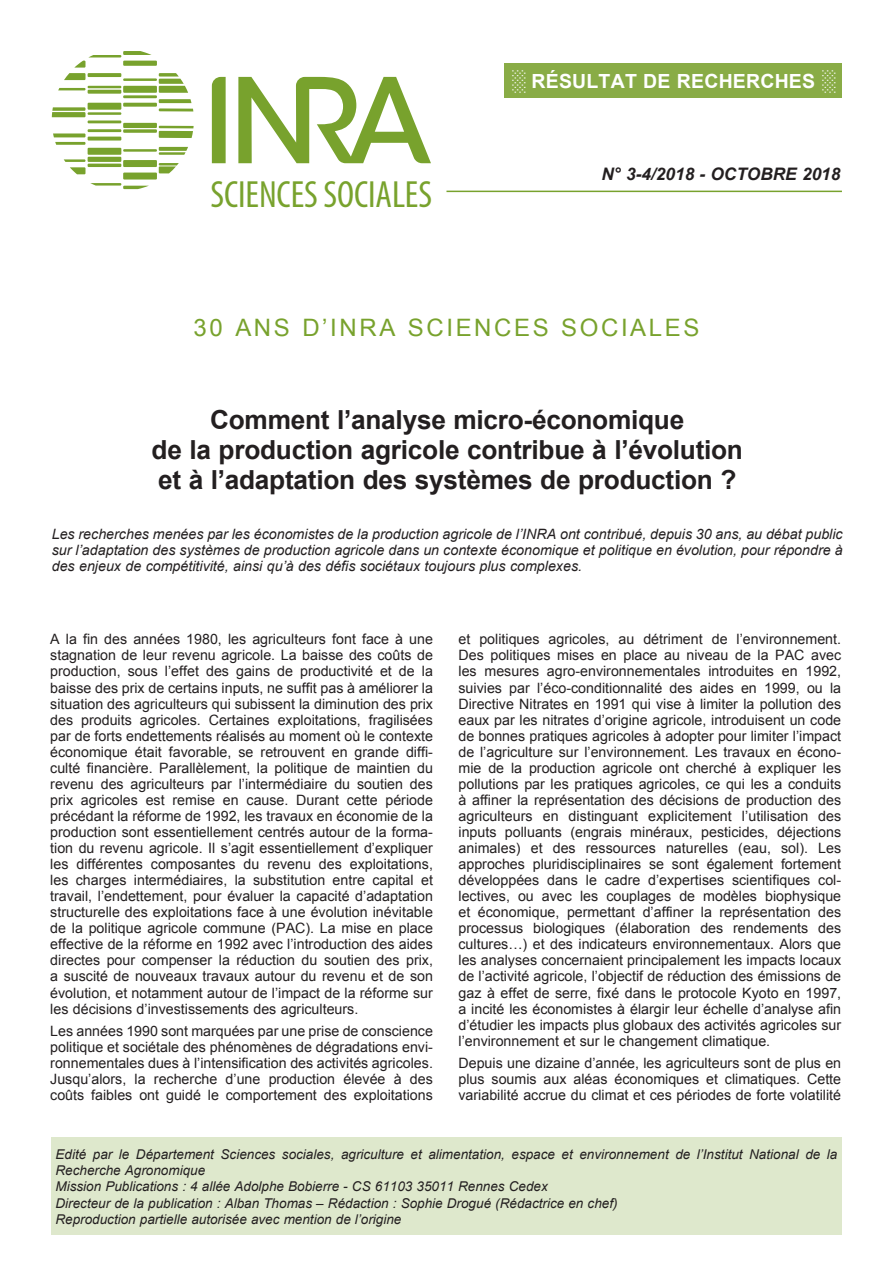
<style>
.page{position:relative;width:893px;height:1263px;background:#fff}
.page>*{position:absolute;margin:0;border:0;box-sizing:border-box;transform-origin:0 0}
.t1{font:condensed 38.1px "Myriad Pro";letter-spacing:-.005em;color:#78a22d}
.titre1{font:700 26.25px/30px "Arial";letter-spacing:-.01em;color:#231f20;text-align:center}
.para1{font:24px "Arial";letter-spacing:.11em;color:#78a22d}
.t2{font:700 19.5px "Arial";letter-spacing:.01em;color:#fff}
.para9{font:italic 700 17.25px "Arial";color:#231f20}
.para1-2{font:14.25px/16px "Arial";color:#231f20;text-align:justify}
.para7{font:italic 14.25px/15.8px "Arial";color:#231f20;text-align:justify}
.para8{font:italic 13.5px/16.2px "Arial";color:#231f20}
</style>
<div class="page">
<hr style="left:446px;top:191px;width:396px;height:1px;background:#78a22d">
<svg style="left:212px;top:77px;width:219px;height:86px"></svg>
<svg style="left:53px;top:133px;width:32px;height:12px"></svg>
<svg style="left:64px;top:159px;width:21px;height:15px"></svg>
<svg style="left:52px;top:107px;width:33px;height:10px"></svg>
<svg style="left:58px;top:88px;width:27px;height:2px"></svg>
<svg style="left:64px;top:51px;width:88px;height:29px"></svg>
<svg style="left:123px;top:129px;width:34px;height:4px"></svg>
<svg style="left:123px;top:103px;width:34px;height:4px"></svg>
<hr style="left:123px;top:149px;width:34px;height:3px;background:#78a22d">
<div style="left:123px;top:123px;width:34px;height:5px;background:#78a22d"></div>
<hr style="left:123px;top:95px;width:34px;height:3px;background:#78a22d">
<svg style="left:88px;top:73px;width:33px;height:4px"></svg>
<div style="left:123px;top:160px;width:34px;height:7px;background:#78a22d"></div>
<div style="left:123px;top:173px;width:34px;height:7px;background:#78a22d"></div>
<svg style="left:159px;top:126px;width:35px;height:12px"></svg>
<svg style="left:159px;top:147px;width:29px;height:8px"></svg>
<div style="left:123px;top:61px;width:34px;height:5px;background:#78a22d"></div>
<hr style="left:123px;top:78px;width:34px;height:3px;background:#78a22d">
<svg style="left:159px;top:163px;width:20px;height:10px"></svg>
<div style="left:123px;top:86px;width:34px;height:7px;background:#78a22d"></div>
<svg style="left:90px;top:183px;width:59px;height:6px"></svg>
<div style="left:88px;top:157px;width:33px;height:5px;background:#78a22d"></div>
<svg style="left:159px;top:99px;width:34px;height:12px"></svg>
<hr style="left:88px;top:164px;width:33px;height:3px;background:#78a22d">
<svg style="left:159px;top:73px;width:29px;height:20px"></svg>
<hr style="left:88px;top:86px;width:33px;height:2px;background:#78a22d">
<div style="left:88px;top:103px;width:33px;height:7px;background:#78a22d"></div>
<hr style="left:88px;top:112px;width:33px;height:3px;background:#78a22d">
<svg style="left:88px;top:90px;width:33px;height:4px"></svg>
<svg style="left:88px;top:137px;width:33px;height:4px"></svg>
<div style="left:88px;top:148px;width:33px;height:7px;background:#78a22d"></div>
<hr style="left:88px;top:120px;width:33px;height:3px;background:#78a22d">
<hr style="left:88px;top:129px;width:33px;height:3px;background:#78a22d">
<div style="left:505px;top:64px;width:337px;height:34px;background:#89ac46"></div>
<div style="left:51px;top:1137px;width:791px;height:98px;background:#dee8cc"></div>
<h1 class="t1" style="left:210px;top:171px;width:223px">SCIENCES SOCIALES</h1>
<h3 class="t2" style="left:511px;top:68px;width:325px">░ RÉSULTAT DE RECHERCHES ░</h3>
<p class="para9" style="left:601px;top:162px;width:240px">N° 3-4/2018 - OCTOBRE 2018</p>
<p class="para1" style="left:194px;top:312px;width:507px">30 ANS D’INRA SCIENCES SOCIALES</p>
<p class="titre1" style="left:152px;top:406px;width:593px">Comment l’analyse micro-économique<br>de la production agricole contribue à l’évolution et à l’adaptation des systèmes de production ?</p>
<p class="para7" style="left:52px;top:527px;width:792px">Les recherches menées par les économistes de la production agricole de l’INRA ont contribué, depuis 30 ans, au débat public sur l’adaptation des systèmes de production agricole dans un contexte économique et politique en évolution, pour répondre à des enjeux de compétitivité, ainsi qu’à des défis sociétaux toujours plus complexes.</p>
<p class="para1-2" style="left:50px;top:631px;width:384px">A la fin des années 1980, les agriculteurs font face à une stagnation de leur revenu agricole. La baisse des coûts de production, sous l’effet des gains de productivité et de la baisse des prix de certains inputs, ne suffit pas à améliorer la situation des agriculteurs qui subissent la diminution des prix des produits agricoles. Certaines exploitations, fragilisées par de forts endettements réalisés au moment où le contexte économique était favorable, se retrouvent en grande diffi&shy;culté financière. Parallèlement, la politique de maintien du revenu des agriculteurs par l’intermédiaire du soutien des prix agricoles est remise en cause. Durant cette période précédant la réforme de 1992, les travaux en économie de la production sont essentiellement centrés autour de la forma&shy;tion du revenu agricole. Il s’agit essentiellement d’expliquer les différentes composantes du revenu des exploitations, les charges intermédiaires, la substitution entre capital et travail, l’endettement, pour évaluer la capacité d’adaptation structurelle des exploitations face à une évolution inévitable de la politique agricole commune (PAC). La mise en place effective de la réforme en 1992 avec l’introduction des aides directes pour compenser la réduction du soutien des prix, a suscité de nouveaux travaux autour du revenu et de son évolution, et notamment autour de l’impact de la réforme sur les décisions d’investissements des agriculteurs.</p>
<p class="para1-2" style="left:50px;top:1023px;width:384px">Les années 1990 sont marquées par une prise de conscience politique et sociétale des phénomènes de dégradations envi&shy;ronnementales dues à l’intensification des activités agricoles.<br>Jusqu’alors, la recherche d’une production élevée à des coûts faibles ont guidé le comportement des exploitations</p>
<p class="para1-2" style="left:458px;top:631px;width:384px">et politiques agricoles, au détriment de l’environnement.<br>Des politiques mises en place au niveau de la PAC avec les mesures agro-environnementales introduites en 1992, suivies par l’éco-conditionnalité des aides en 1999, ou la Directive Nitrates en 1991 qui vise à limiter la pollution des eaux par les nitrates d’origine agricole, introduisent un code de bonnes pratiques agricoles à adopter pour limiter l’impact de l’agriculture sur l’environnement. Les travaux en écono&shy;mie de la production agricole ont cherché à expliquer les pollutions par les pratiques agricoles, ce qui les a conduits à affiner la représentation des décisions de production des agriculteurs en distinguant explicitement l’utilisation des inputs polluants (engrais minéraux, pesticides, déjections animales) et des ressources naturelles (eau, sol). Les approches pluridisciplinaires se sont également fortement développées dans le cadre d’expertises scientifiques col&shy;lectives, ou avec les couplages de modèles biophysique et économique, permettant d’affiner la représentation des processus biologiques (élaboration des rendements des cultures…) et des indicateurs environnementaux. Alors que les analyses concernaient principalement les impacts locaux de l’activité agricole, l’objectif de réduction des émissions de gaz à effet de serre, fixé dans le protocole Kyoto en 1997, a incité les économistes à élargir leur échelle d’analyse afin d’étudier les impacts plus globaux des activités agricoles sur l’environnement et sur le changement climatique.</p>
<p class="para1-2" style="left:458px;top:1055px;width:384px">Depuis une dizaine d’année, les agriculteurs sont de plus en plus soumis aux aléas économiques et climatiques. Cette variabilité accrue du climat et ces périodes de forte volatilité</p>
<p class="para8" style="left:56px;top:1146px;width:783px">Edité par le Département Sciences sociales, agriculture et alimentation, espace et environnement de l’Institut National de la<br>Recherche Agronomique</p>
<p class="para8" style="left:56px;top:1179px;width:494px">Mission Publications : 4 allée Adolphe Bobierre - CS 61103 35011 Rennes Cedex</p>
<p class="para8" style="left:56px;top:1195px;width:564px">Directeur de la publication : Alban Thomas – Rédaction : Sophie Drogué (Rédactrice en chef)</p>
<p class="para8" style="left:56px;top:1211px;width:347px">Reproduction partielle autorisée avec mention de l’origine</p>
</div>
